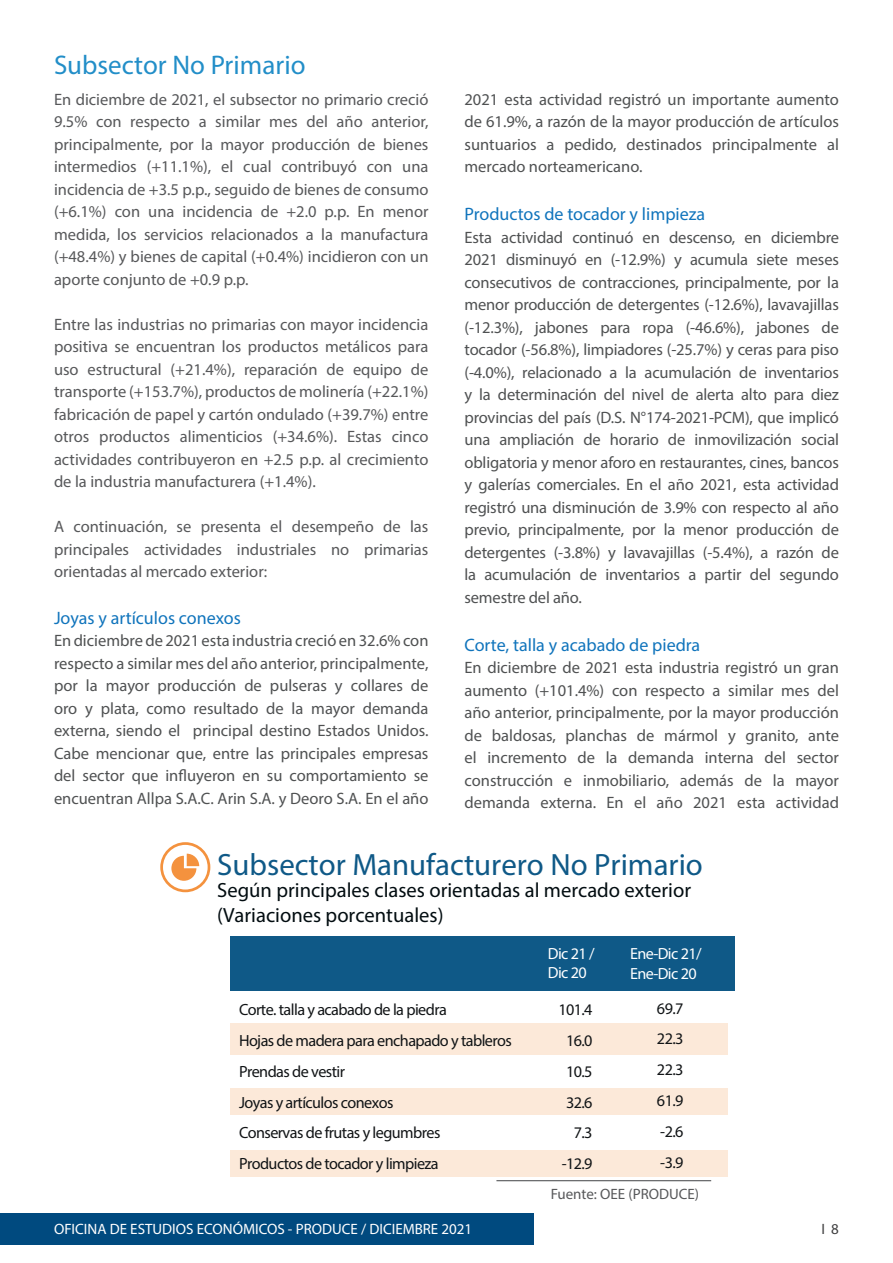
<style>
.page{position:relative;width:893px;height:1263px;background:#fff}
.page>*{position:absolute;margin:0;border:0;box-sizing:border-box;transform-origin:0 0}
.t1{font:700 30.9px "Pluto Sans Cond";color:#0f5987}
.t2{font:27px "Myriad Pro";color:#228ec8}
.t3{font:700 20.55px/24.8px "Pluto Sans Cond";color:#020c10}
.t4{font:18px "Myriad Pro";color:#1074bc}
.t5{font:16.5px/22.5px "Myriad Pro";color:#4f5152;text-align:justify}
.t6{font:16.5px/22.5px "Myriad Pro";color:#57585a;text-align:justify}
.t7{font:16.2px/30.9px "Pluto Sans Cond";letter-spacing:-.035em;color:#111416}
.t8{font:16.2px/19.4px "Pluto Sans Cond";letter-spacing:-.035em;color:#fff}
.t9{font:15px "Myriad Pro";color:#fff}
.t10{font:15px "Myriad Pro";color:#57585a}
.t11{font:15px "Myriad Pro";color:#3e3e3f}
.s1{font-weight:300}
</style>
<div class="page">
<div style="left:0;top:1213px;width:534px;height:32px;background:#004a7f"></div>
<hr style="left:892px;top:1213px;width:1px;height:32px;background:#004a7f">
<div style="left:231px;top:937px;width:504px;height:54px;background:#0f5987"></div>
<div style="left:231px;top:1023px;width:497px;height:32px;background:#fce9d9"></div>
<div style="left:231px;top:1088px;width:497px;height:27px;background:#fce9d9"></div>
<div style="left:231px;top:1150px;width:497px;height:27px;background:#fce9d9"></div>
<div style="left:160px;top:842px;width:50px;height:50px;border:3px solid #f4923e;border-radius:50%"></div>
<svg style="left:171px;top:854px;width:28px;height:27px"></svg>
<hr style="left:496px;top:1180px;width:215px;height:1px;background:#57585a">
<p class="t2" style="left:54px;top:49px;width:253px">Subsector No Primario</p>
<p class="t6" style="left:54px;top:88px;width:376px">En diciembre de 2021, el subsector no primario creció 9.5% con respecto a similar mes del año anterior, principalmente, por la mayor producción de bienes intermedios (+11.1%), el cual contribuyó con una incidencia de +3.5 p.p., seguido de bienes de consumo (+6.1%) con una incidencia de +2.0 p.p. En menor medida, los servicios relacionados a la manufactura (+48.4%) y bienes de capital (+0.4%) incidieron con un aporte conjunto de +0.9 p.p.</p>
<p class="t6" style="left:54px;top:313px;width:376px">Entre las industrias no primarias con mayor incidencia positiva se encuentran los productos metálicos para uso estructural (+21.4%), reparación de equipo de transporte (+153.7%), productos de molinería (+22.1%) fabricación de papel y cartón ondulado (+39.7%) entre otros productos alimenticios (+34.6%). Estas cinco actividades contribuyeron en +2.5 p.p. al crecimiento de la industria manufacturera (+1.4%).</p>
<p class="t6" style="left:54px;top:515px;width:376px">A continuación, se presenta el desempeño de las principales actividades industriales no primarias orientadas al mercado exterior:</p>
<p class="t4" style="left:54px;top:607px;width:188px">Joyas y artículos conexos</p>
<p class="t5" style="left:54px;top:629px;width:376px">En diciembre de 2021 esta industria creció en 32.6% con respecto a similar mes del año anterior, principalmente, por la mayor producción de pulseras y collares de oro y plata, como resultado de la mayor demanda externa, siendo el principal destino Estados Unidos.<br>Cabe mencionar que, entre las principales empresas del sector que influyeron en su comportamiento se encuentran Allpa S.A.C. Arin S.A. y Deoro S.A. En el año</p>
<p class="t5" style="left:464px;top:88px;width:376px">2021 esta actividad registró un importante aumento de 61.9%, a razón de la mayor producción de artículos suntuarios a pedido, destinados principalmente al mercado norteamericano.</p>
<p class="t4" style="left:464px;top:203px;width:242px">Productos de tocador y limpieza</p>
<p class="t5" style="left:464px;top:226px;width:376px">Esta actividad continuó en descenso, en diciembre 2021 disminuyó en (-12.9%) y acumula siete meses consecutivos de contracciones, principalmente, por la menor producción de detergentes (-12.6%), lavavajillas (-12.3%), jabones para ropa (-46.6%), jabones de tocador (-56.8%), limpiadores (-25.7%) y ceras para piso (-4.0%), relacionado a la acumulación de inventarios y la determinación del nivel de alerta alto para diez provincias del país (D.S. N°174-2021-PCM), que implicó una ampliación de horario de inmovilización social obligatoria y menor aforo en restaurantes, cines, bancos y galerías comerciales. En el año 2021, esta actividad registró una disminución de 3.9% con respecto al año previo, principalmente, por la menor producción de detergentes (-3.8%) y lavavajillas (-5.4%), a razón de la acumulación de inventarios a partir del segundo semestre del año.</p>
<p class="t4" style="left:464px;top:634px;width:237px">Corte, talla y acabado de piedra</p>
<p class="t5" style="left:464px;top:656px;width:376px">En diciembre de 2021 esta industria registró un gran aumento (+101.4%) con respecto a similar mes del año anterior, principalmente, por la mayor producción de baldosas, planchas de mármol y granito, ante el incremento de la demanda interna del sector construcción e inmobiliario, además de la mayor demanda externa. En el año 2021 esta actividad</p>
<p class="t1" style="left:217px;top:845px;width:487px">Subsector Manufacturero No Primario</p>
<p class="t3" style="left:217px;top:877px;width:475px">Según principales clases orientadas al mercado exterior <span class="s1">(Variaciones porcentuales)</span></p>
<p class="t7" style="left:239px;top:994px;width:274px">Corte. talla y acabado de la piedra<br>Hojas de madera para enchapado y tableros<br>Prendas de vestir<br>Joyas y artículos conexos<br>Conservas de frutas y legumbres<br>Productos de tocador y limpieza</p>
<p class="t8" style="left:548px;top:943px;width:48px">Dic 21 /<br>Dic 20</p>
<p class="t7" style="left:558px;top:994px;width:36px;text-align:right">101.4<br>16.0<br>10.5<br>32.6<br>7.3 -12.9</p>
<p class="t7" style="left:657px;top:992px;width:28px;text-align:justify">69.7<br>22.3<br>22.3<br>61.9 -2.6 -3.9</p>
<p class="t8" style="left:630px;top:944px;width:73px">Ene-Dic 21/<br>Ene-Dic 20</p>
<p class="t10" style="left:551px;top:1185px;width:150px">Fuente: OEE (PRODUCE)</p>
<p class="t9" style="left:54px;top:1220px;width:420px">OFICINA DE ESTUDIOS ECONÓMICOS - PRODUCE / DICIEMBRE 2021</p>
<p class="t11" style="left:821px;top:1220px;width:19px">I 8</p>
</div>
